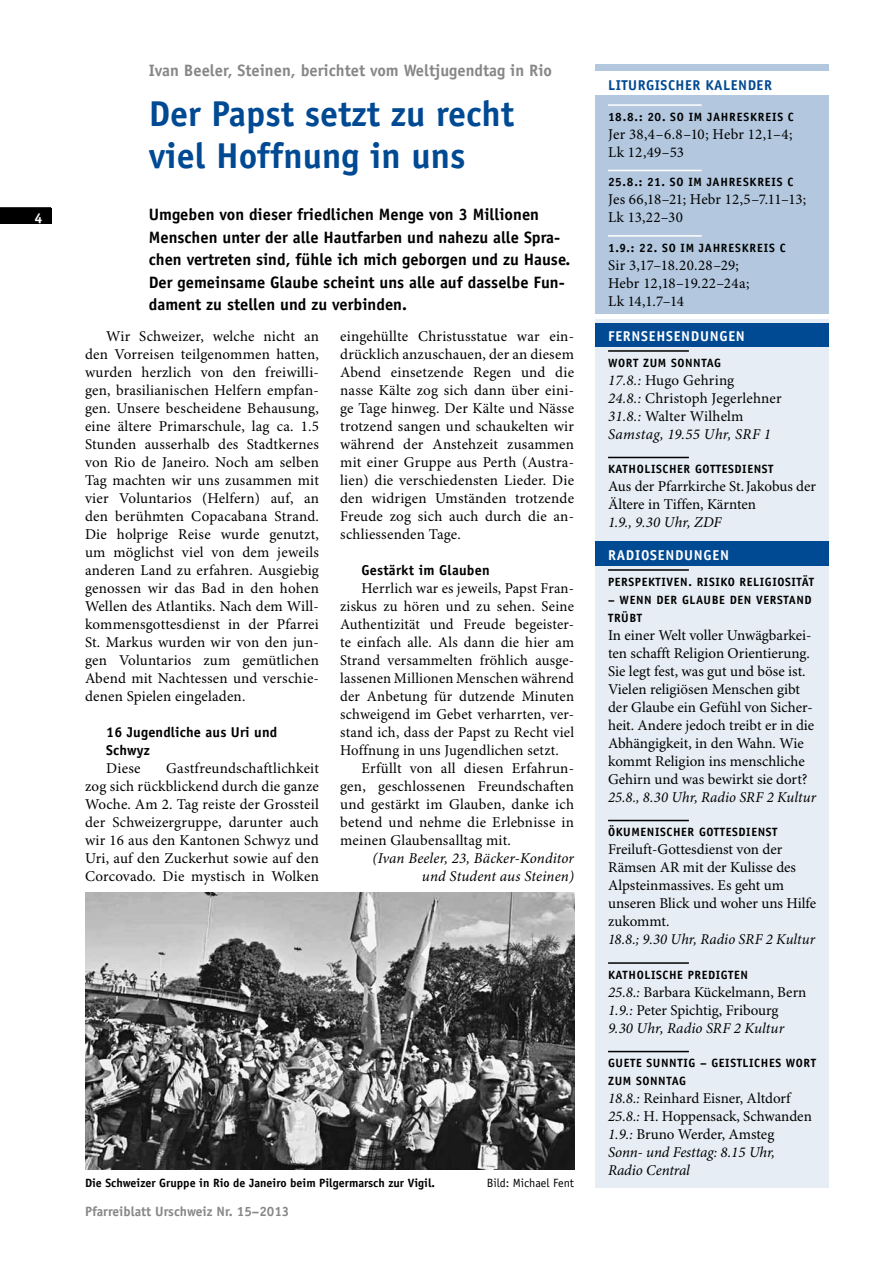
<style>
.page{position:relative;width:893px;height:1263px;background:#fff}
.page>*{position:absolute;margin:0;border:0;box-sizing:border-box;transform-origin:0 0}
.t1{font:700 36px/42px "Officina Sans Std";color:#004993}
.t2{font:700 16.5px/22.5px "Officina Sans Std";color:#000}
.t3{font:700 16.5px "Officina Sans Std";color:#868786}
.t4{font:15px/18px "Minion Pro";color:#000}
.t5{font:italic 15px/18px "Minion Pro";letter-spacing:.005em;color:#000;text-align:right}
.t6{font:700 14.25px/18px "Officina Sans Std";letter-spacing:.01em;color:#000}
.t7{font:700 14.25px "Officina Sans Std";letter-spacing:.05em;color:#fff}
.t8{font:700 14.25px "Officina Sans Std";letter-spacing:.035em;color:#004993}
.t9{font:700 13.5px "Officina Sans Std";color:#868786}
.t10{font:700 12px/18px "Officina Sans Std";letter-spacing:.05em;color:#000}
.t11{font:700 12px "Officina Sans Std";color:#000}
.t12{font:12px "Officina Sans Std";color:#000}
.s1{font-style:italic}
</style>
<div class="page">
<div style="left:0;top:208px;width:51px;height:16px;background:#000"></div>
<hr style="left:0;top:207px;width:51px;height:2px;background:#000">
<img style="left:85px;top:893px;width:489px;height:276px">
<div style="left:595px;top:319px;width:234px;height:868px;background:#e6edf4"></div>
<hr style="left:608px;top:350px;width:81px;height:2px;background:#000">
<hr style="left:608px;top:457px;width:81px;height:1px;background:#000">
<hr style="left:608px;top:569px;width:81px;height:2px;background:#000">
<hr style="left:608px;top:820px;width:81px;height:1px;background:#000">
<hr style="left:608px;top:962px;width:81px;height:2px;background:#000">
<hr style="left:608px;top:1051px;width:81px;height:1px;background:#000">
<div style="left:595px;top:323px;width:234px;height:23px;background:#004993"></div>
<div style="left:595px;top:541px;width:234px;height:25px;background:#004993"></div>
<div style="left:595px;top:64px;width:234px;height:249px;background:#b3c8df"></div>
<hr style="left:608px;top:104px;width:94px;height:2px;background:#fff">
<hr style="left:608px;top:170px;width:94px;height:1px;background:#fff">
<hr style="left:608px;top:235px;width:94px;height:2px;background:#fff">
<div style="left:595px;top:71px;width:234px;height:24px;background:#fff"></div>
<p class="t7" style="left:35px;top:209px;width:9px">4</p>
<p class="t3" style="left:149px;top:60px;width:405px">Ivan Beeler, Steinen, berichtet vom Weltjugendtag in Rio</p>
<h1 class="t1" style="left:149px;top:93px;width:367px">Der Papst setzt zu recht viel Hoffnung in uns</h1>
<p class="t2" style="left:149px;top:203px;width:423px">Umgeben von dieser friedlichen Menge von 3 Millionen Menschen unter der alle H autfarben und nahezu alle Spra&shy;chen vertreten sind, fühle ich mich geborgen und zu H ause.<br>Der gemeinsame Glaube scheint uns alle auf dasselbe Fun&shy;dament zu stellen und zu verbinden.</p>
<p class="t4" style="left:85px;top:328px;width:235px;text-align:justify;text-indent:21px">Wir Schweizer, welche nicht an den Vorreisen teilgenommen hatten, wurden herzlich von den freiwilli&shy;gen, brasilianischen Helfern empfan&shy;gen. Unsere bescheidene Behausung, eine ältere Primarschule, lag ca. 1.5<br>Stunden ausserhalb des Stadtkernes von Rio de Janeiro. Noch am selben Tag machten wir uns zusammen mit vier Voluntarios (Helfern) auf, an den berühmten Copacabana Strand.<br>Die holprige Reise wurde genutzt, um möglichst viel von dem jeweils anderen Land zu erfahren. Ausgiebig genossen wir das Bad in den hohen Wellen des Atlantiks. Nach dem Will&shy;kommensgottesdienst in der Pfarrei St. Markus wurden wir von den jun&shy;gen Voluntarios zum gemütlichen Abend mit Nachtessen und verschie&shy;denen Spielen eingeladen.</p>
<p class="t6" style="left:106px;top:723px;width:172px">16 Jugendliche aus Uri und<br>Schwyz</p>
<p class="t4" style="left:106px;top:760px;width:36px">Diese</p>
<p class="t4" style="left:85px;top:760px;width:235px;text-align:justify;text-indent:81px">Gastfreundschaftlichkeit zog sich rückblickend durch die ganze Woche. Am 2. Tag reiste der Grossteil der Schweizergruppe, darunter auch wir 16 aus den Kantonen Schwyz und Uri, auf den Zuckerhut sowie auf den Corcovado. Die mystisch in Wolken</p>
<p class="t4" style="left:340px;top:328px;width:235px;text-align:justify">eingehüllte Christusstatue war ein&shy;drücklich anzuschauen, der an diesem Abend einsetzende Regen und die nasse Kälte zog sich dann über eini&shy;ge Tage hinweg. Der Kälte und Nässe trotzend sangen und schaukelten wir während der Anstehzeit zusammen mit einer Gruppe aus Perth (Austra&shy;lien) die verschiedensten Lieder. Die den widrigen Umständen trotzende Freude zog sich auch durch die an&shy;schliessenden Tage.</p>
<p class="t6" style="left:361px;top:561px;width:130px">Gestärkt im Glauben</p>
<p class="t4" style="left:340px;top:580px;width:235px;text-align:justify;text-indent:21px">Herrlich war es jeweils, Papst Fran&shy;ziskus zu hören und zu sehen. Seine Authentizität und Freude begeister&shy;te einfach alle. Als dann die hier am Strand versammelten fröhlich ausge&shy;lassenen Millionen Menschen während der Anbetung für dutzende Minuten schweigend im Gebet verharrten, ver&shy;stand ich, dass der Papst zu Recht viel Hoffnung in uns Jugendlichen setzt.</p>
<p class="t4" style="left:340px;top:760px;width:235px;text-align:justify;text-indent:21px">Erfüllt von all diesen Erfahrun&shy;gen, geschlossenen Freundschaften und gestärkt im Glauben, danke ich betend und nehme die Erlebnisse in meinen Glaubensalltag mit.</p>
<p class="t5" style="left:372px;top:850px;width:203px">(Ivan Beeler, 23, Bäcker-Konditor und Student aus Steinen)</p>
<p class="t11" style="left:85px;top:1176px;width:352px">Die Schweizer Gruppe in Rio de Janeiro beim Pilgermarsch zur Vigil.</p>
<p class="t12" style="left:487px;top:1176px;width:89px">Bild: Michael Fent</p>
<p class="t9" style="left:85px;top:1203px;width:206px">Pfarreiblatt Urschweiz N r. 15–2013</p>
<p class="t8" style="left:608px;top:76px;width:55px">LITURGISCH</p>
<p class="t8" style="left:685px;top:76px;width:87px">ER KALEN DER</p>
<p class="t10" style="left:608px;top:107px;width:186px">18.8.: 20. So im Jahreskreis C</p>
<p class="t4" style="left:608px;top:126px;width:186px">Jer 38,4–6.8–10; Hebr 12,1–4;<br>Lk 12,49–53</p>
<p class="t10" style="left:608px;top:173px;width:186px">25.8.: 21. So im Jahreskreis C</p>
<p class="t4" style="left:608px;top:191px;width:200px">Jes 66,18–21; Hebr 12,5–7.11–13;<br>Lk 13,22–30</p>
<p class="t10" style="left:608px;top:238px;width:178px">1.9.: 22. so im Jahreskreis C</p>
<p class="t4" style="left:608px;top:256px;width:143px">Sir 3,17–18.20.28–29;<br>Hebr 12,18–19.22–24a;<br>Lk 14,1.7–14</p>
<p class="t7" style="left:608px;top:328px;width:138px">fernsehsendu ngen</p>
<p class="t10" style="left:608px;top:353px;width:44px">Wort zum</p>
<p class="t10" style="left:671px;top:353px;width:44px">Sonntag</p>
<p class="t4" style="left:608px;top:371px;width:175px"><span class="s1">17.8.:</span> Hugo Gehring<br><span class="s1">24.8.:</span> Christoph Jegerlehner<br><span class="s1">31.8.:</span> Walter Wilhelm<br><span class="s1">Samstag, 19.55 Uhr, SRF 1</span></p>
<p class="t10" style="left:608px;top:460px;width:167px">Katholischer Gottesdienst</p>
<p class="t4" style="left:608px;top:478px;width:210px">Aus der Pfarrkirche St.Jakobus der<br>Ältere in Tiffen, Kärnten</p>
<p class="t5" style="left:608px;top:514px;width:115px">1.9., 9.30 Uhr, ZDF</p>
<p class="t7" style="left:608px;top:546px;width:122px">radiosendu ngen</p>
<p class="t10" style="left:608px;top:572px;width:208px">Perspektive n. Risiko Re ligiosität</p>
<p class="t10" style="left:608px;top:590px;width:97px">– Wenn der Glaube</p>
<p class="t10" style="left:730px;top:590px;width:82px">den Verstand</p>
<p class="t10" style="left:608px;top:608px;width:35px">trübt</p>
<p class="t4" style="left:608px;top:626px;width:208px">In einer Welt voller Unwägbarkei&shy;ten schafft Religion Orientierung.<br>Sie legt fest, was gut und böse ist.<br>Vielen religiösen Menschen gibt der Glaube ein Gefühl von Sicher&shy;heit. Andere jedoch treibt er in die Abhängigkeit, in den Wahn. Wie kommt Religion ins menschliche Gehirn und was bewirkt sie dort?</p>
<p class="t5" style="left:608px;top:788px;width:209px">25.8., 8.30 Uhr, Radio SRF 2 Kultur</p>
<p class="t10" style="left:608px;top:823px;width:9px">Ökume</p>
<p class="t10" style="left:647px;top:823px;width:132px">nischer gottesdienst</p>
<p class="t4" style="left:608px;top:841px;width:210px">Freiluft-Gottesdienst von der<br>Rämsen AR mit der Kulisse des<br>Alpsteinmassives. Es geht um unseren Blick und woher uns Hilfe zukommt.</p>
<p class="t5" style="left:608px;top:931px;width:209px">18.8.; 9.30 Uhr, Radio SRF 2 Kultur</p>
<p class="t10" style="left:608px;top:965px;width:134px">Katholische PredigteN</p>
<p class="t4" style="left:608px;top:983px;width:200px"><span class="s1">25.8.:</span> Barbara Kückelmann, Bern<br><span class="s1">1.9.:</span> Peter Spichtig, Fribourg<br><span class="s1">9.30 Uhr, Radio SRF 2 Kultur</span></p>
<p class="t10" style="left:608px;top:1054px;width:210px">Guete Su nntig – GeIStliches Wort zum</p>
<p class="t10" style="left:636px;top:1072px;width:44px">Sonntag</p>
<p class="t4" style="left:608px;top:1090px;width:205px"><span class="s1">18.8.:</span> Reinhard Eisner, Altdorf<br><span class="s1">25.8.:</span> H. Hoppensack, Schwanden<br><span class="s1">1.9.:</span> Bruno Werder, Amsteg<br><span class="s1">Sonn- und Festtag: 8.15 Uhr,<br>Radio Central</span></p>
</div>
